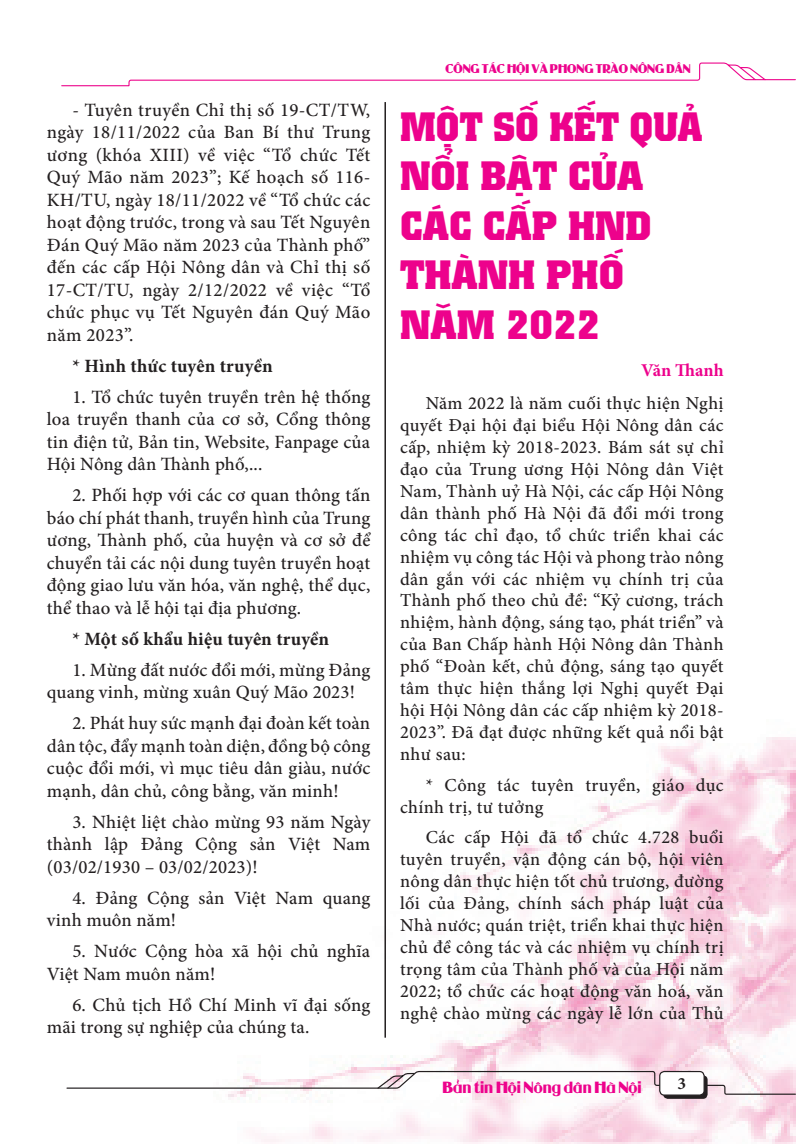
<style>
.page{position:relative;width:796px;height:1144px;background:#fff}
.page>*{position:absolute;margin:0;border:0;box-sizing:border-box;transform-origin:0 0}
.t1{font:40.5px/49.5px "UTM Colossalis";color:#ed028c;scale:.94 1}
.t2{font:500 18.75px/22.5px "Minion Pro";letter-spacing:.01em;color:#231f20;text-align:justify}
.t3{font:700 18.75px "Minion Pro";letter-spacing:.01em;color:#231f20}
.t4{font:500 18.3px/21.9px "Minion Pro";letter-spacing:.02em;color:#231f20;text-align:justify}
.t5{font:700 18px "Minion Pro";letter-spacing:-.005em;color:#ed028c}
.t6{font:700 17.25px "Minion Pro";color:#231f20}
.t7{font:13.5px "UTM Guanine";color:#ed028c}
.t8{font:10.5px "UTM Guanine";color:#ed028c}
</style>
<div class="page">
<img style="left:228px;top:737px;width:567px;height:407px">
<svg style="left:61px;top:62px;width:734px;height:25px"></svg>
<div style="left:662px;top:1075px;width:45px;height:24px;background:#231f20;border-radius:5px"></div>
<svg style="left:66px;top:1070px;width:729px;height:25px"></svg>
<hr style="left:384px;top:102px;width:2px;height:935px;background:#231f20">
<p class="t2" style="left:47px;top:98px;width:325px;text-indent:26px">- Tuyên truyền Chỉ thị số 19-CT/TW, ngày 18/11/2022 của Ban Bí thư Trung ương (khóa XIII) về việc “Tổ chức Tết Quý Mão năm 2023”; Kế hoạch số 116- KH/TU, ngày 18/11/2022 về “Tổ chức các hoạt động trước, trong và sau Tết Nguyên Đán Quý Mão năm 2023 của Thành phố” đến các cấp Hội Nông dân và Chỉ thị số 17-CT/TU, ngày 2/12/2022 về việc “Tổ chức phục vụ Tết Nguyên đán Quý Mão năm 2023”.</p>
<p class="t3" style="left:72px;top:352px;width:202px">* Hình thức tuyên truyền</p>
<p class="t2" style="left:47px;top:385px;width:325px;text-indent:26px">1. Tổ chức tuyên truyền trên hệ thống loa truyền thanh của cơ sở, Cổng thông tin điện tử, Bản tin, Website, Fanpage của Hội Nông dân Thành phố,...</p>
<p class="t2" style="left:47px;top:484px;width:325px;text-indent:26px">2. Phối hợp với các cơ quan thông tấn báo chí phát thanh, truyền hình của Trung ương, Thành phố, của huyện và cơ sở để chuyển tải các nội dung tuyên truyền hoạt động giao lưu văn hóa, văn nghệ, thể dục, thể thao và lễ hội tại địa phương.</p>
<p class="t3" style="left:72px;top:625px;width:258px">* Một số khẩu hiệu tuyên truyền</p>
<p class="t2" style="left:47px;top:658px;width:325px;text-indent:26px">1. Mừng đất nước đổi mới, mừng Đảng quang vinh, mừng xuân Quý Mão 2023!</p>
<p class="t2" style="left:47px;top:712px;width:325px;text-indent:26px">2. Phát huy sức mạnh đại đoàn kết toàn dân tộc, đẩy mạnh toàn diện, đồng bộ công cuộc đổi mới, vì mục tiêu dân giàu, nước mạnh, dân chủ, công bằng, văn minh!</p>
<p class="t2" style="left:47px;top:811px;width:325px;text-indent:26px">3. Nhiệt liệt chào mừng 93 năm Ngày thành lập Đảng Cộng sản Việt Nam (03/02/1930 – 03/02/2023)!</p>
<p class="t2" style="left:47px;top:887px;width:325px;text-indent:26px">4. Đảng Cộng sản Việt Nam quang vinh muôn năm!</p>
<p class="t2" style="left:47px;top:940px;width:325px;text-indent:26px">5. Nước Cộng hòa xã hội chủ nghĩa<br>Việt Nam muôn năm!</p>
<p class="t2" style="left:47px;top:994px;width:325px;text-indent:26px">6. Chủ tịch Hồ Chí Minh vĩ đại sống mãi trong sự nghiệp của chúng ta.</p>
<p class="t8" style="left:445px;top:63px;width:247px">CÔNG TÁC HỘI VÀ PHONG TRÀO NÔNG DÂN</p>
<p class="t1" style="left:400px;top:100px;width:323px">MỘT SỐ KẾT QUẢ<br>NỔI BẬT CỦA<br>CÁC CẤP HND<br>THÀNH PHỐ<br>NĂM 2022</p>
<p class="t5" style="left:641px;top:358px;width:84px">Văn Thanh</p>
<p class="t4" style="left:400px;top:392px;width:325px;text-indent:26px">Năm 2022 là năm cuối thực hiện Nghị quyết Đại hội đại biểu Hội Nông dân các cấp, nhiệm kỳ 2018-2023. Bám sát sự chỉ đạo của Trung ương Hội Nông dân Việt Nam, Thành uỷ Hà Nội, các cấp Hội Nông dân thành phố Hà Nội đã đổi mới trong công tác chỉ đạo, tổ chức triển khai các nhiệm vụ công tác Hội và phong trào nông dân gắn với các nhiệm vụ chính trị của Thành phố theo chủ đề: “Kỷ cương, trách nhiệm, hành động, sáng tạo, phát triển” và của Ban Chấp hành Hội Nông dân Thành phố “Đoàn kết, chủ động, sáng tạo quyết tâm thực hiện thắng lợi Nghị quyết Đại hội Hội Nông dân các cấp nhiệm kỳ 2018- 2023”. Đã đạt được những kết quả nổi bật như sau:</p>
<p class="t4" style="left:400px;top:774px;width:325px;text-indent:26px">* Công tác tuyên truyền, giáo dục chính trị, tư tưởng</p>
<p class="t4" style="left:400px;top:826px;width:325px;text-indent:26px">Các cấp Hội đã tổ chức 4.728 buổi tuyên truyền, vận động cán bộ, hội viên nông dân thực hiện tốt chủ trương, đường lối của Đảng, chính sách pháp luật của Nhà nước; quán triệt, triển khai thực hiện chủ đề công tác và các nhiệm vụ chính trị trọng tâm của Thành phố và của Hội năm 2022; tổ chức các hoạt động văn hoá, văn nghệ chào mừng các ngày lễ lớn của Thủ</p>
<p class="t7" style="left:442px;top:1080px;width:200px">Bản tin Hội Nông dân Hà Nội</p>
<p class="t6" style="left:677px;top:1071px;width:10px">3</p>
</div>
